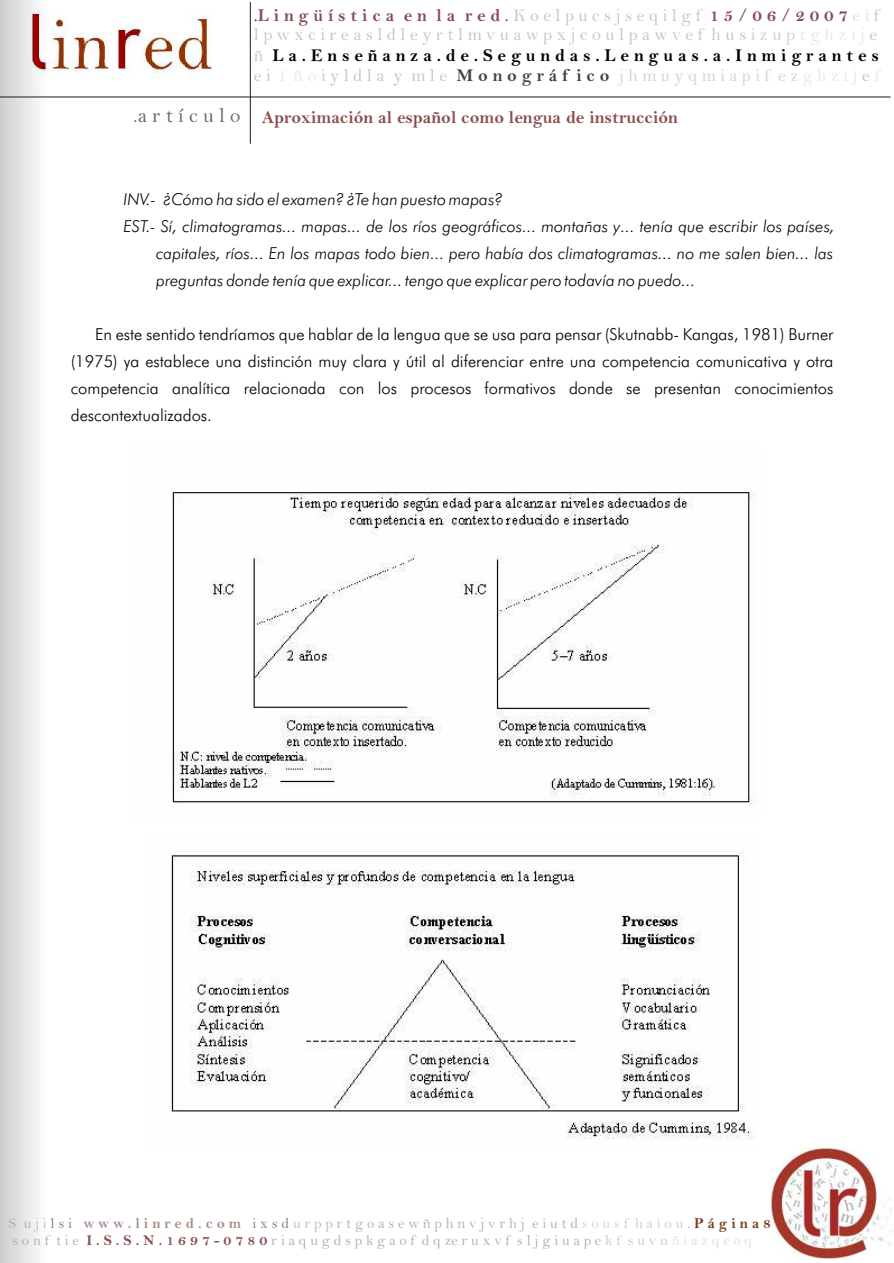
<style>
.page{position:relative;width:894px;height:1263px;background:#fff}
.page>*{position:absolute;margin:0;border:0;box-sizing:border-box;transform-origin:0 0}
.t1{font:21px "Bell";color:#696363}
.t2{font:700 18px "Bell";color:#8a4d4d}
.t3{font:18px/20.2px "Bell";color:#c4c4c4}
.t4{font:700 18px "Bell";color:#000}
.t5{font:18px "Bell";color:#d4d1d1}
.t6{font:italic 16.5px "Futura Lt BT";color:#000}
.t7{font:16.5px/27px "Futura Lt BT";color:#000;text-align:justify}
.t8{font:15px "Bell";letter-spacing:.25em;color:#b3adab}
.s1{font-weight:400;color:#1f1a17}
.s2{font-weight:400;color:#c4c4c4}
.s3{font-weight:400;color:#e0dede}
.s4{color:#1f1a17}
.s5{color:#ccc}
.s6{color:#ebe6e3}
.s7{font-weight:700;color:#454242}
.s8{color:#c4bab5}
.s9{color:#8c7a73}
.s10{font-weight:700;color:#a68f85}
.s11{color:#d9d4d1}
.s12{color:#dbc7bf}
.s13{font-weight:700;color:#733b1c}
.s14{font-weight:700;color:#8a4d4d}
.s15{color:#ccc9c9}
.s16{color:#e0dedb}
</style>
<div class="page">
<div style="left:0;top:0;width:47px;height:1263px;background:linear-gradient(to right,#cececd,#fdfdfd)"></div>
<img style="left:26px;top:0;width:187px;height:90px">
<hr style="left:0;top:97px;width:891px;height:1px;background:#1f1a17">
<hr style="left:250px;top:2px;width:1px;height:142px;background:#1f1a17">
<img style="left:772px;top:1149px;width:121px;height:109px">
<img style="left:172px;top:491px;width:584px;height:315px">
<img style="left:171px;top:852px;width:584px;height:288px">
<p class="t1" style="left:133px;top:108px;width:109px">.a r t í c u l o</p>
<p class="t2" style="left:254px;top:9px;width:627px"><span class="s1">.</span>L i n g ü í s t i c a e n l a r e d <span class="s2">K o e l p u c s j s e q i l g f</span> 1 5 / 0 6 / 2 0 0 7 <span class="s3">e i</span><span class="s2">f</span></p>
<p class="t3" style="left:254px;top:7px;width:625px;text-indent:251px"><span class="s4">.<br></span>l p w x c i r e a s l d l e y r t l m v u a w p x j c o u l p a w v e f h u s <span class="s5">i z u p</span> <span class="s6">t g h z i j</span> e ñ<br>e i</p>
<p class="t4" style="left:272px;top:49px;width:608px">L a . E n s e ñ a n z a . d e . S e g u n d a s . L e n g u a s . a . I n m i g r a n t e s</p>
<p class="t5" style="left:457px;top:69px;width:424px"><span class="s7">M o n o g r á f i c o</span> j hm u y q m i a p i f e z<span class="s6">g h z i j f</span></p>
<p class="t3" style="left:280px;top:67px;width:169px"><span class="s6">f ñ o</span>i y l d l a y m l e</p>
<p class="t3" style="left:862px;top:67px;width:9px">e</p>
<p class="t2" style="left:262px;top:111px;width:418px">Aproximación al español como lengua de instrucción</p>
<p class="t6" style="left:124px;top:192px;width:381px">INV.- ¿Cómo ha sido el examen? ¿Te han puesto mapas?</p>
<p class="t6" style="left:124px;top:219px;width:713px">EST.- Sí, climatogramas... mapas... de los ríos geográficos... montañas y... tenía que escribir los países,</p>
<p class="t6" style="left:156px;top:246px;width:679px">capitales, ríos... En los mapas todo bien... pero había dos climatogramas... no me salen bien... las</p>
<p class="t6" style="left:156px;top:273px;width:541px">preguntas donde tenía que explicar... tengo que explicar pero todavía no puedo...</p>
<p class="t7" style="left:71px;top:322px;width:764px;text-indent:24px">En este sentido tendríamos que hablar de la lengua que se usa para pensar (Skutnabb- Kangas, 1981) Burner (1975) ya establece una distinción muy clara y útil al diferenciar entre una competencia comunicativa y otra competencia analítica relacionada con los procesos formativos donde se presentan conocimientos descontextualizados.</p>
<p class="t8" style="left:8px;top:1218px;width:764px">S u<span class="s8">j i</span> <span class="s9">l s i</span> <span class="s10">w w w . l i n r e d . c o m</span> <span class="s9">i x s d</span><span class="s8">u r p p</span>r t g o a s e w ñ p h n v j v r h j e i u t d<span class="s11">s o u s</span> <span class="s12">f h a i o u</span> <span class="s13">P á g i n a 8</span></p>
<p class="t8" style="left:687px;top:1218px;width:5px">.</p>
<p class="t8" style="left:12px;top:1235px;width:68px">s o n f t i e</p>
<p class="t8" style="left:87px;top:1235px;width:667px"><span class="s14">I . S . S . N . 1 6 9 7 - 0 7 8 0</span>r i a q u g d s p k g a o f d q ze r u x v f s l j g i u a p e<span class="s15">k f s u v n</span> <span class="s16">ñ i a z q e o q</span></p>
</div>
